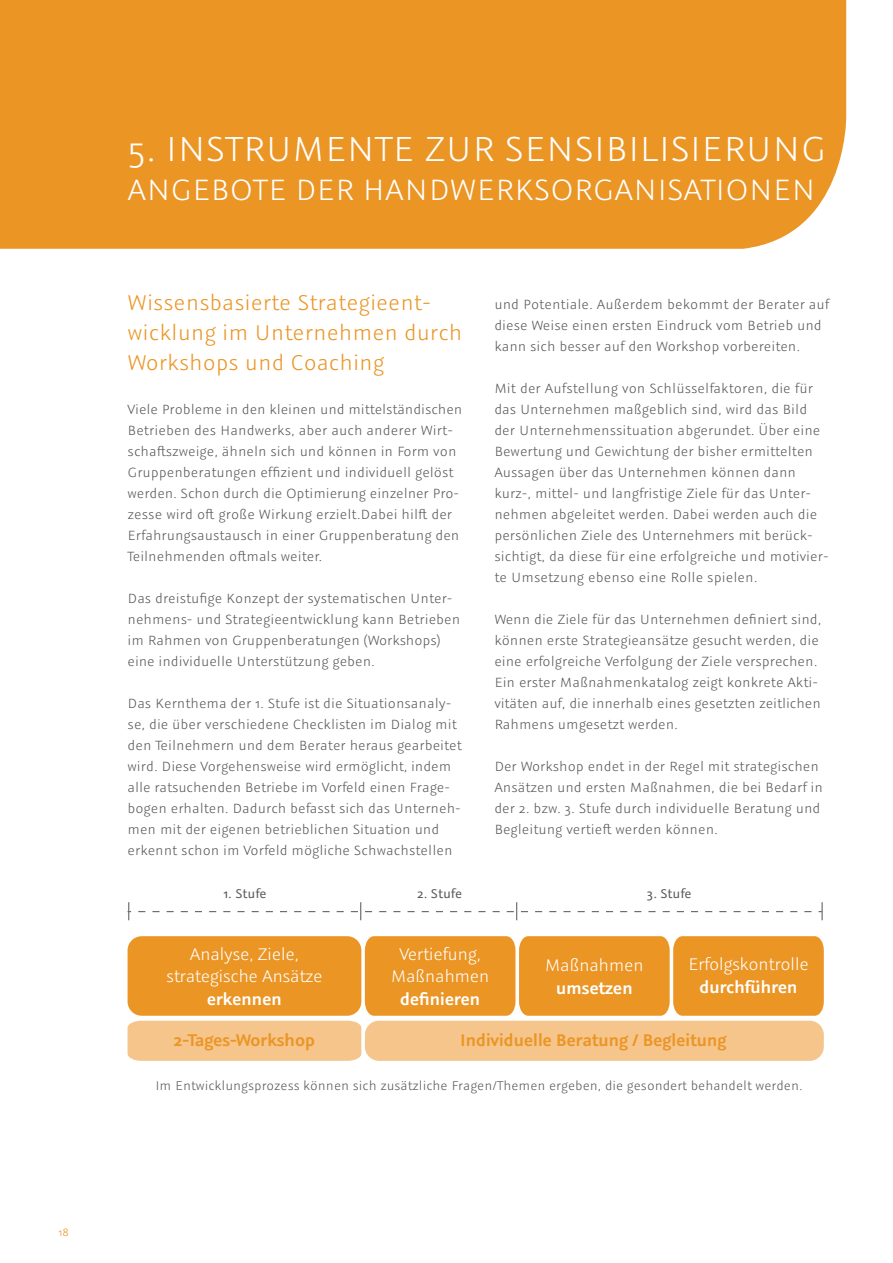
<style>
.page{position:relative;width:893px;height:1263px;background:#fff}
.page>*{position:absolute;margin:0;border:0;box-sizing:border-box;transform-origin:0 0}
.t1{font:300 39px "Graublau Sans";color:#fff}
.t2{font:300 33px "Graublau Sans";color:#fff}
.t3{font:300 24px/30px "Graublau Sans";color:#eb9525}
.t4{font:300 18.9px/22.6px "Graublau Sans";letter-spacing:-.025em;color:#fff;text-align:center}
.t5{font:600 18.9px "Graublau Sans";letter-spacing:-.025em;color:#eb9525}
.t6{font:600 18.9px "Graublau Sans";letter-spacing:-.025em;color:#fff}
.t7{font:300 15px/21px "Graublau Sans";color:#57585a}
.t8{font:300 14.1px "Graublau Sans";color:#57585a}
.t9{font:14.1px "Graublau Sans";color:#57585a}
.t10{font:300 12px "Graublau Sans";color:#eb9525}
</style>
<div class="page">
<div style="left:0;top:0;width:846px;height:249px;background:#eb9525"></div>
<svg style="left:128px;top:936px;width:696px;height:125px;background:#eda343"></svg>
<div style="left:365px;top:1021px;width:459px;height:40px;background:#f5c58b;border-radius:14px"></div>
<svg style="left:128px;top:902px;width:683px;height:18px"></svg>
<svg style="left:819px;top:902px;width:4px;height:18px"></svg>
<p class="t10" style="left:59px;top:1224px;width:12px">18</p>
<h1 class="t1" style="left:128px;top:124px;width:700px">5. INSTRUMENTE ZUR SENSIBILISIERUNG</h1>
<h2 class="t2" style="left:128px;top:169px;width:689px">ANGEBOTE DER HANDWERKSORGANISATIONEN</h2>
<h3 class="t3" style="left:128px;top:287px;width:336px">Wissensbasierte Strategieent&shy;wicklung im Unternehmen durch<br>Workshops und Coaching</h3>
<p class="t7" style="left:128px;top:398px;width:336px">Viele Probleme in den kleinen und mittelständischen Betrieben des Handwerks, aber auch anderer Wirt&shy;schaftszweige, ähneln sich und können in Form von Gruppenberatungen effizient und individuell gelöst werden. Schon durch die Optimierung einzelner Pro&shy;zesse wird oft große Wirkung erzielt.Dabei hilft der Erfahrungsaustausch in einer Gruppenberatung den Teilnehmenden oftmals weiter.</p>
<p class="t7" style="left:128px;top:587px;width:334px">Das dreistufige Konzept der systematischen Unter&shy;nehmens- und Strategieentwicklung kann Betrieben im Rahmen von Gruppenberatungen (Workshops) eine individuelle Unterstützung geben.</p>
<p class="t7" style="left:128px;top:692px;width:336px">Das Kernthema der 1. Stufe ist die Situationsanaly&shy;se, die über verschiedene Checklisten im Dialog mit den Teilnehmern und dem Berater heraus gearbeitet wird. Diese Vorgehensweise wird ermöglicht, indem alle ratsuchenden Betriebe im Vorfeld einen Frage&shy;bogen erhalten. Dadurch befasst sich das Unterneh&shy;men mit der eigenen betrieblichen Situation und erkennt schon im Vorfeld mögliche Schwachstellen</p>
<p class="t7" style="left:494px;top:293px;width:336px">und Potentiale. Außerdem bekommt der Berater auf diese Weise einen ersten Eindruck vom Betrieb und kann sich besser auf den Workshop vorbereiten.</p>
<p class="t7" style="left:494px;top:377px;width:336px">Mit der Aufstellung von Schlüsselfaktoren, die für das Unternehmen maßgeblich sind, wird das Bild der Unternehmenssituation abgerundet. Über eine Bewertung und Gewichtung der bisher ermittelten Aussagen über das Unternehmen können dann kurz-, mittel- und langfristige Ziele für das Unter&shy;nehmen abgeleitet werden. Dabei werden auch die persönlichen Ziele des Unternehmers mit berück&shy;sichtigt, da diese für eine erfolgreiche und motivier&shy;te Umsetzung ebenso eine Rolle spielen.</p>
<p class="t7" style="left:494px;top:608px;width:329px">Wenn die Ziele für das Unternehmen definiert sind, können erste Strategieansätze gesucht werden, die eine erfolgreiche Verfolgung der Ziele versprechen.<br>Ein erster Maßnahmenkatalog zeigt konkrete Akti&shy;vitäten auf, die innerhalb eines gesetzten zeitlichen Rahmens umgesetzt werden.</p>
<p class="t7" style="left:494px;top:755px;width:330px">Der Workshop endet in der Regel mit strategischen Ansätzen und ersten Maßnahmen, die bei Bedarf in der 2. bzw. 3. Stufe durch individuelle Beratung und Begleitung vertieft werden können.</p>
<p class="t9" style="left:223px;top:885px;width:45px">1. Stufe</p>
<p class="t9" style="left:417px;top:885px;width:47px">2. Stufe</p>
<p class="t9" style="left:647px;top:885px;width:46px">3. Stufe</p>
<p class="t4" style="left:166px;top:942px;width:158px">Analyse, Ziele, strategische Ansätze</p>
<p class="t6" style="left:207px;top:987px;width:77px">erkennen</p>
<p class="t4" style="left:391px;top:942px;width:100px">Vertiefung,<br>Maßnahmen</p>
<p class="t6" style="left:400px;top:987px;width:82px">definieren</p>
<p class="t4" style="left:545px;top:953px;width:100px">Maßnahmen</p>
<p class="t6" style="left:556px;top:976px;width:79px">umsetzen</p>
<p class="t4" style="left:688px;top:952px;width:123px">Erfolgskontrolle</p>
<p class="t6" style="left:699px;top:975px;width:100px">durchführen</p>
<p class="t5" style="left:174px;top:1028px;width:143px">2-Tages-Workshop</p>
<p class="t5" style="left:460px;top:1028px;width:268px">Individuelle Beratung / Begleitung</p>
<p class="t8" style="left:155px;top:1076px;width:649px">Im Entwicklungsprozess können sich zusätzliche Fragen/Themen ergeben, die gesondert behandelt werden.</p>
</div>
